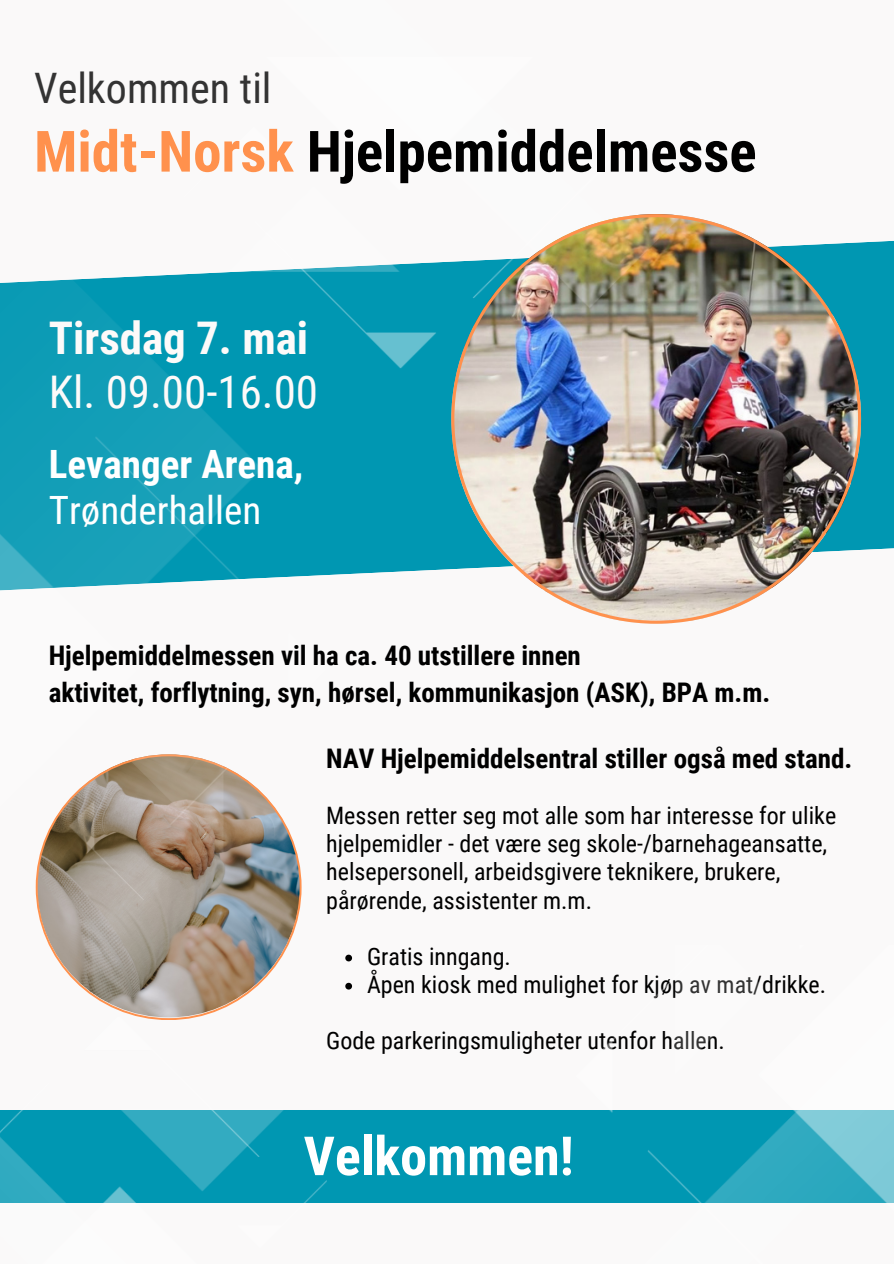
<style>
.page{position:relative;width:894px;height:1264px;background:#fff}
.page>*{position:absolute;margin:0;border:0;box-sizing:border-box;transform-origin:0 0}
.t1{font:700 57px "Roboto Condensed";color:#000}
.t2{font:700 54px "Roboto Condensed";color:#fff}
.t3{font:45px/54px "Roboto Condensed";color:#fdfaf9}
.t4{font:42px "Roboto Condensed";color:#333}
.t5{font:700 39px/46.2px "Roboto Condensed";color:#fff}
.t6{font:700 27px/37.2px "Roboto Condensed";color:#000}
.t7{font:24px/28.2px "Roboto Condensed";color:#000}
.s1{color:#ff914d}
.s2{font-weight:700}
.s3{font-weight:400}
</style>
<div class="page">
<div style="left:0;top:0;width:893px;height:1263px;background:#faf9f9"></div>
<div style="left:326px;top:369px;width:567px;height:206px;background:#0097b2"></div>
<div style="left:0;top:1110px;width:893px;height:92px;background:#0097b2"></div>
<svg style="left:36px;top:899px;width:265px;height:118px"></svg>
<img style="left:0;top:274px;width:326px;height:625px">
<img style="left:184px;top:241px;width:709px;height:128px">
<svg style="left:345px;top:954px;width:7px;height:7px"></svg>
<svg style="left:345px;top:982px;width:7px;height:7px"></svg>
<img style="left:451px;top:214px;width:409px;height:409px">
<img style="left:575px;top:1110px;width:318px;height:93px">
<img style="left:0;top:1017px;width:326px;height:186px">
<p class="t4" style="left:34px;top:64px;width:239px">Velkommen til</p>
<p class="t1" style="left:34px;top:119px;width:723px"><span class="s1">Midt-Norsk</span> Hjelpemiddelmesse</p>
<p class="t3" style="left:49px;top:312px;width:271px"><span class="s2">Tirsdag 7. mai<br></span>Kl. 09.00-16.00</p>
<h2 class="t5" style="left:49px;top:442px;width:256px">Levanger Arena,<br><span class="s3">Trønderhallen</span></h2>
<p class="t6" style="left:49px;top:636px;width:723px">Hjelpemiddelmessen vil ha ca. 40 utstillere innen<br>aktivitet, forflytning, syn, hørsel, kommunikasjon (ASK), BPA m.m.</p>
<h3 class="t6" style="left:326px;top:740px;width:527px">NAV Hjelpemiddelsentral stiller også med stand.</h3>
<h4 class="t7" style="left:326px;top:801px;width:511px">Messen retter seg mot alle som har interesse for ulike hjelpemidler - det være seg skole-/barnehageansatte, helsepersonell, arbeidsgivere teknikere, brukere, pårørende, assistenter m.m.</h4>
<h4 class="t7" style="left:367px;top:942px;width:145px">Gratis inngang.</h4>
<p class="t7" style="left:367px;top:970px;width:460px">Åpen kiosk med mulighet for kjøp av mat/drikke.</p>
<p class="t7" style="left:326px;top:1026px;width:400px">Gode parkeringsmuligheter utenfor hallen.</p>
<p class="t2" style="left:303px;top:1125px;width:271px">Velkommen!</p>
</div>
